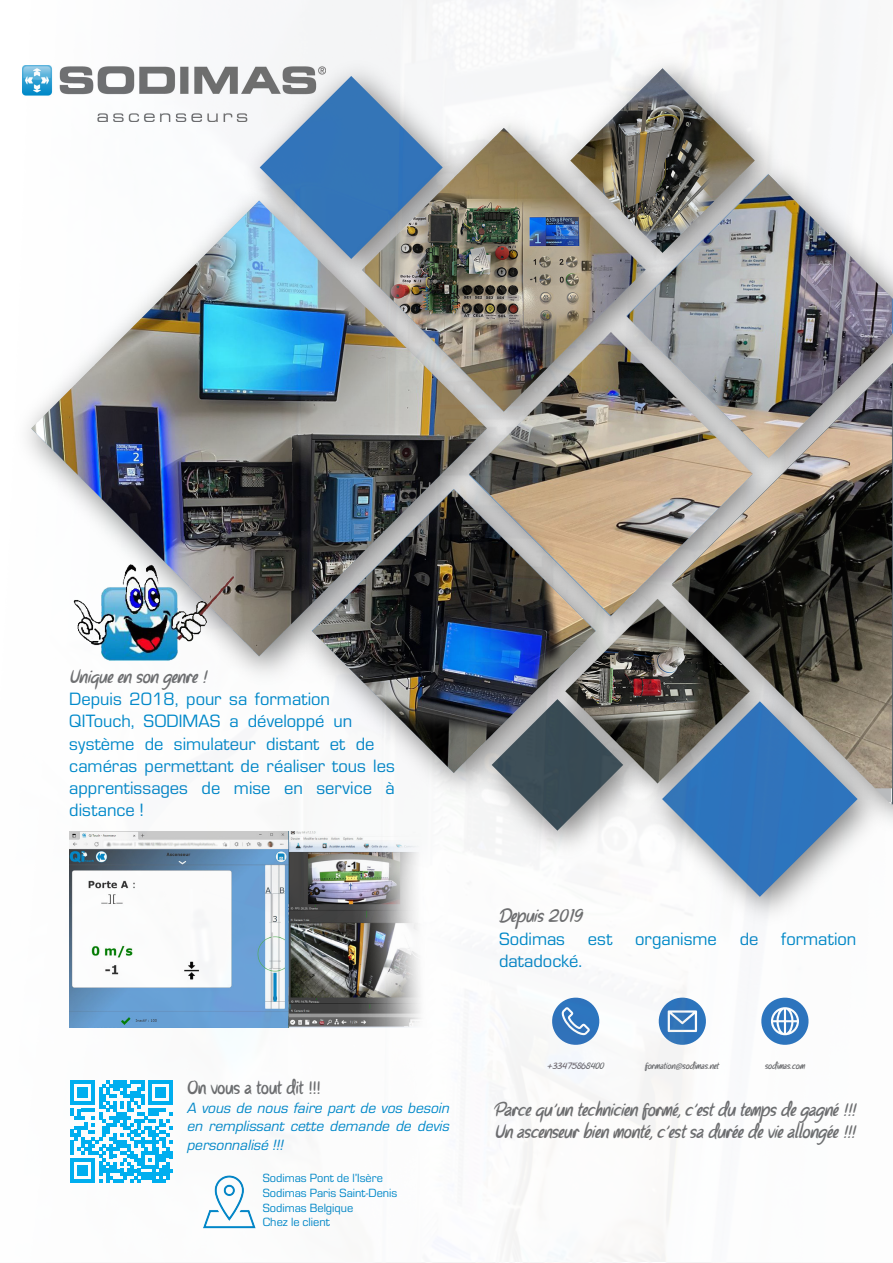
<style>
.page{position:relative;width:893px;height:1263px;background:#fff}
.page>*{position:absolute;margin:0;border:0;box-sizing:border-box;transform-origin:0 0}
.t1{font:18.45px/22.2px "Eurostile";color:#008acb}
.t2{font:italic 18.45px/22.2px "Parisien Night";color:#707173}
.t3{font:18.45px/22.2px "Eurostile";color:#008ac9}
.t4{font:18.45px "Parisien Night";color:#707173}
.t5{font:italic 15.45px/18.5px "Eurostile";color:#008acb;text-align:justify}
.t6{font:12.3px/14.9px "Eurostile";color:#008acb}
.t7{font:italic 9.3px "Parisien Night";color:#6d6e71}
.s1{font-family:"Parisien Night";font-style:italic;color:#707173}
</style>
<div class="page">
<img style="left:22px;top:0;width:871px;height:1263px">
<svg style="left:70px;top:1080px;width:103px;height:103px"></svg>
<p class="t1" style="left:69px;top:665px;width:327px"><span class="s1">Unique en son genre !<br></span>Depuis 2018, pour sa formation<br>QITouch, SODIMAS a développé un système de simulateur distant et de caméras permettant de réaliser tous les apprentissages de mise en service à distance !</p>
<p class="t4" style="left:187px;top:1077px;width:134px">On vous a tout dit !!!</p>
<p class="t5" style="left:187px;top:1097px;width:264px">A vous de nous faire part de vos besoin en remplissant cette demande de devis personnalisé !!!</p>
<p class="t6" style="left:263px;top:1170px;width:136px">Sodimas Pont de l’Isère<br>Sodimas Paris Saint-Denis<br>Sodimas Belgique<br>Chez le client</p>
<p class="t3" style="left:499px;top:904px;width:359px"><span class="s1">Depuis 2019<br></span>Sodimas est organisme de formation datadocké.</p>
<p class="t7" style="left:547px;top:1060px;width:59px">+33475868400</p>
<p class="t7" style="left:645px;top:1060px;width:75px">formation@sodimas.net</p>
<p class="t7" style="left:765px;top:1060px;width:41px">sodimas.com</p>
<p class="t2" style="left:494px;top:1098px;width:362px">Parce qu’un technicien formé, c’est du temps de gagné !!!<br>Un ascenseur bien monté, c’est sa durée de vie allongée !!!</p>
</div>
